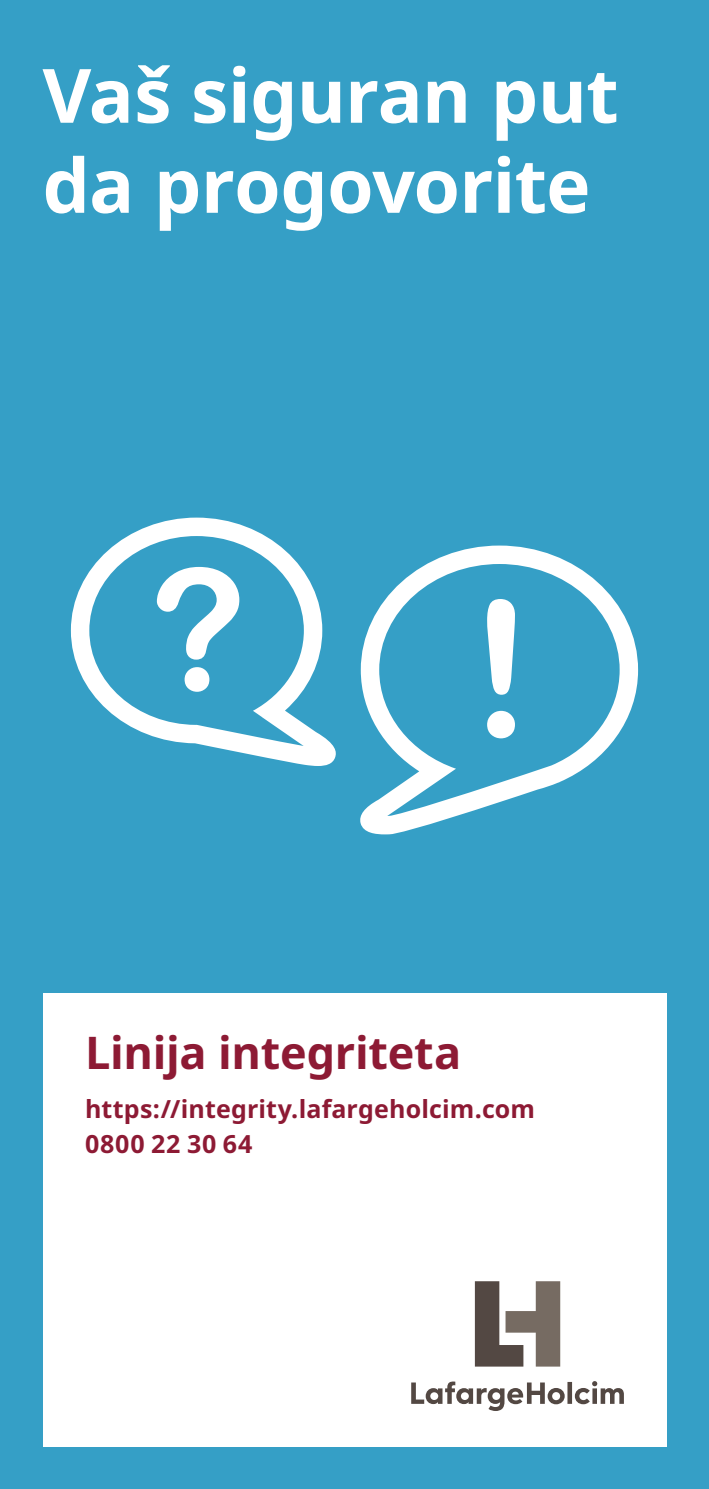
<style>
.page{position:relative;width:709px;height:1489px;background:#fff}
.page>*{position:absolute;margin:0;border:0;box-sizing:border-box;transform-origin:0 0}
.t1{font:700 75px/90px "Noto Sans";letter-spacing:-.01em;color:#fff}
.t2{font:700 45px "Noto Sans";letter-spacing:-.005em;color:#8d1a34}
.t3{font:700 25px/35px "Noto Sans";letter-spacing:.005em;color:#8d1a34}
</style>
<div class="page">
<div style="left:0;top:0;width:709px;height:1488px;background:#359fc6"></div>
<div style="left:43px;top:992px;width:623px;height:454px;background:#fff"></div>
<svg style="left:411px;top:1381px;width:213px;height:29px"></svg>
<svg style="left:475px;top:1281px;width:85px;height:85px"></svg>
<svg style="left:71px;top:517px;width:567px;height:317px"></svg>
<h1 class="t1" style="left:43px;top:49px;width:577px">Vaš siguran put da progovorite</h1>
<h2 class="t2" style="left:85px;top:1020px;width:378px">Linija integriteta</h2>
<p class="t3" style="left:85px;top:1091px;width:451px">https://integrity.lafargeholcim.com<br>0800 22 30 64</p>
</div>
